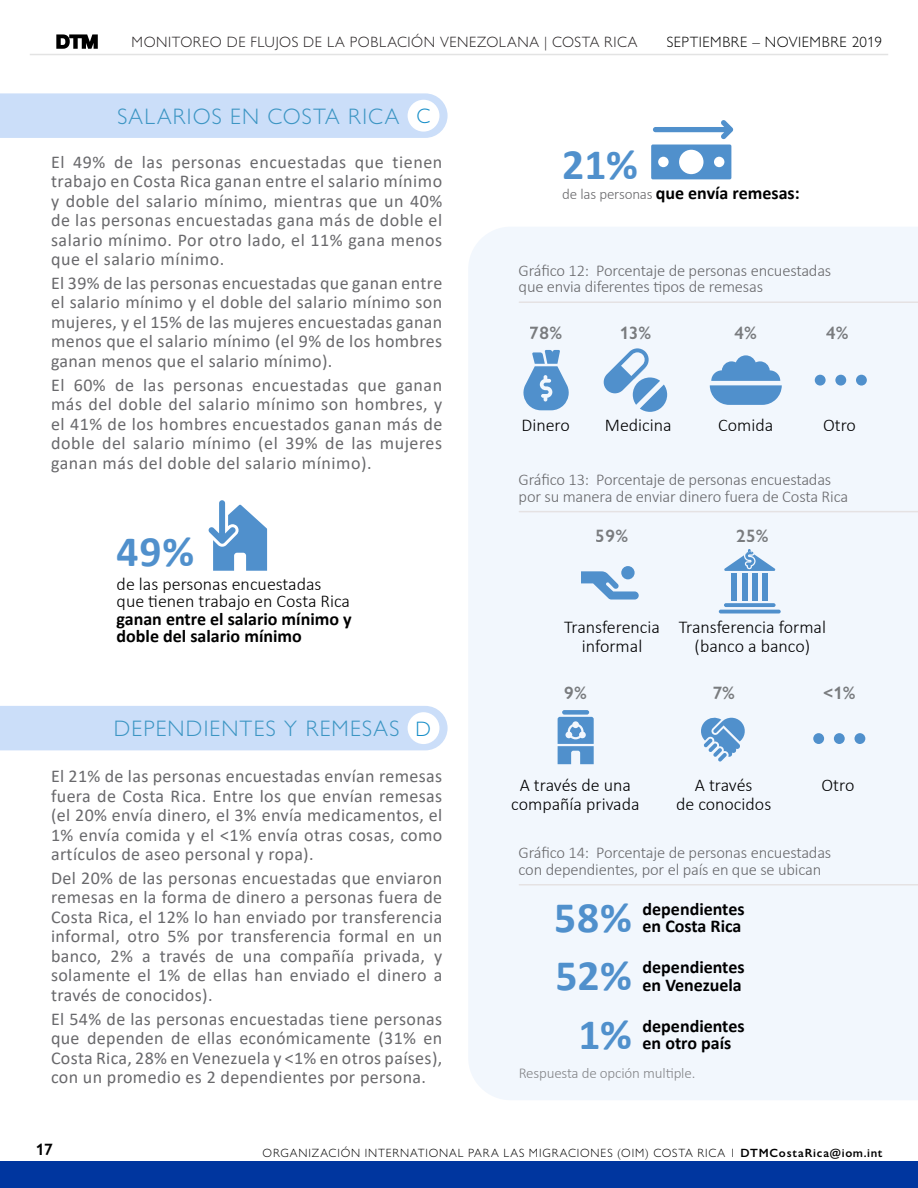
<style>
.page{position:relative;width:918px;height:1188px;background:#fff}
.page>*{position:absolute;margin:0;border:0;box-sizing:border-box;transform-origin:0 0}
.t1{font:700 43.5px "Calibri";letter-spacing:.01em;color:#5090cc}
.t2{font:300 22.5px "Gill Sans Nova";letter-spacing:.055em;color:#3c95c3}
.t3{font:18px/19.5px "Calibri";letter-spacing:.02em;color:#69696c;text-align:justify}
.t4{font:300 18px/19.2px "Calibri";color:#000001;text-align:center}
.t5{font:700 18px/17.4px "Calibri";color:#000001}
.t6{font:600 18px "Gill Sans Nova";color:#000}
.t7{font:300 16.5px/16.5px "Calibri";letter-spacing:-.01em;color:#69696c}
.t8{font:600 16.5px "Gill Sans Nova";color:#000}
.t9{font:300 15px "Gill Sans Nova";letter-spacing:.035em;color:#231f20}
.t10{font:300 15px "Calibri";letter-spacing:-.01em;color:#69696c}
.t11{font:300 15px "Gill Sans Nova";letter-spacing:.04em;color:#000}
.t12{font:300 12px "Gill Sans Nova";letter-spacing:.07em;color:#000001}
.s1{font-size:21px;color:#168ec8}
.s2{font-weight:300;font-size:15px;color:#69696c}
.s3{font-weight:600}
</style>
<div class="page">
<div style="left:468px;top:227px;width:450px;height:873px;background:#f2f7fd"></div>
<hr style="left:519px;top:884px;width:399px;height:2px;background:#e5e2e3">
<hr style="left:519px;top:511px;width:399px;height:1px;background:#e5e2e3">
<hr style="left:519px;top:301px;width:399px;height:2px;background:#e5e2e3">
<svg style="left:208px;top:500px;width:59px;height:71px"></svg>
<div style="left:0;top:93px;width:448px;height:45px;background:#cbdef9"></div>
<div style="left:408px;top:100px;width:31px;height:32px;background:#fff;border-radius:50%"></div>
<div style="left:0;top:706px;width:448px;height:45px;background:#cbdef9"></div>
<div style="left:408px;top:712px;width:31px;height:32px;background:#fff;border-radius:50%"></div>
<svg style="left:522px;top:350px;width:48px;height:60px"></svg>
<svg style="left:603px;top:348px;width:64px;height:64px"></svg>
<svg style="left:710px;top:355px;width:72px;height:50px"></svg>
<div style="left:856px;top:375px;width:11px;height:11px;background:#5090cc;border-radius:50%"></div>
<div style="left:835px;top:375px;width:11px;height:11px;background:#5090cc;border-radius:50%"></div>
<div style="left:815px;top:375px;width:11px;height:11px;background:#5090cc;border-radius:50%"></div>
<div style="left:855px;top:733px;width:10px;height:11px;background:#5090cc;border-radius:50%"></div>
<div style="left:834px;top:733px;width:11px;height:11px;background:#5090cc;border-radius:50%"></div>
<div style="left:813px;top:733px;width:11px;height:11px;background:#5090cc;border-radius:50%"></div>
<svg style="left:651px;top:145px;width:80px;height:34px"></svg>
<svg style="left:653px;top:120px;width:80px;height:19px"></svg>
<svg style="left:581px;top:571px;width:58px;height:29px"></svg>
<div style="left:621px;top:566px;width:14px;height:13px;background:#5090cc;border-radius:50%"></div>
<hr style="left:719px;top:610px;width:62px;height:3px;background:#5090cc;border-radius:2px">
<svg style="left:724px;top:603px;width:52px;height:4px"></svg>
<div style="left:732px;top:574px;width:5px;height:27px;background:#5090cc"></div>
<div style="left:742px;top:574px;width:5px;height:27px;background:#5090cc"></div>
<div style="left:752px;top:574px;width:6px;height:27px;background:#5090cc"></div>
<div style="left:763px;top:574px;width:5px;height:27px;background:#5090cc"></div>
<svg style="left:724px;top:549px;width:52px;height:22px"></svg>
<svg style="left:700px;top:717px;width:46px;height:45px"></svg>
<div style="left:562px;top:710px;width:27px;height:5px;background:#5090cc;border-radius:2px"></div>
<svg style="left:558px;top:717px;width:36px;height:47px"></svg>
<svg style="left:56px;top:34px;width:42px;height:15px"></svg>
<hr style="left:30px;top:54px;width:858px;height:1px;background:#e3e3e3">
<div style="left:0;top:1161px;width:918px;height:27px;background:#00369f"></div>
<p class="t9" style="left:132px;top:33px;width:507px">MONITOREO DE FLUJOS DE LA POBLACIÓN VENEZOLANA | COSTA RICA</p>
<p class="t11" style="left:667px;top:33px;width:217px">SEPTIEMBRE – NOVIEMBRE 2019</p>
<p class="t2" style="left:117px;top:102px;width:314px">SALARIOS EN COSTA RICA <span class="s1">C</span></p>
<p class="t3" style="left:51px;top:152px;width:393px">El 49% de las personas encuestadas que tienen trabajo en Costa Rica ganan entre el salario mínimo y doble del salario mínimo, mientras que un 40% de las personas encuestadas gana más de doble el salario mínimo. Por otro lado, el 11% gana menos que el salario mínimo.</p>
<p class="t3" style="left:51px;top:273px;width:393px">El 39% de las personas encuestadas que ganan entre el salario mínimo y el doble del salario mínimo son mujeres, y el 15% de las mujeres encuestadas ganan menos que el salario mínimo (el 9% de los hombres ganan menos que el salario mínimo).</p>
<p class="t3" style="left:51px;top:375px;width:393px">El 60% de las personas encuestadas que ganan más del doble del salario mínimo son hombres, y el 41% de los hombres encuestados ganan más de doble del salario mínimo (el 39% de las mujeres ganan más del doble del salario mínimo).</p>
<h1 class="t1" style="left:117px;top:521px;width:79px">49%</h1>
<p class="t4" style="left:117px;top:575px;width:235px;line-height:17.4px;text-align:left">de las personas encuestadas que tienen trabajo en Costa Rica</p>
<p class="t5" style="left:117px;top:610px;width:237px">ganan entre el salario mínimo y doble del salario mínimo</p>
<p class="t2" style="left:114px;top:715px;width:319px">DEPENDIENTES Y REMESAS <span class="s1">D</span></p>
<p class="t3" style="left:51px;top:766px;width:393px">El 21% de las personas encuestadas envían remesas fuera de Costa Rica. Entre los que envían remesas (el 20% envía dinero, el 3% envía medicamentos, el 1% envía comida y el &lt;1% envía otras cosas, como artículos de aseo personal y ropa).</p>
<p class="t3" style="left:51px;top:868px;width:393px">Del 20% de las personas encuestadas que enviaron remesas en la forma de dinero a personas fuera de Costa Rica, el 12% lo han enviado por transferencia informal, otro 5% por transferencia formal en un banco, 2% a través de una compañía privada, y solamente el 1% de ellas han enviado el dinero a través de conocidos).</p>
<p class="t3" style="left:51px;top:1009px;width:393px">El 54% de las personas encuestadas tiene personas que dependen de ellas económicamente (31% en Costa Rica, 28% en Venezuela y &lt;1% en otros países), con un promedio es 2 dependientes por persona.</p>
<h1 class="t1" style="left:562px;top:134px;width:77px">21%</h1>
<p class="t5" style="left:562px;top:184px;width:239px"><span class="s2">de las personas</span> que envía remesas:</p>
<p class="t7" style="left:519px;top:262px;width:314px">Gráfico 12: Porcentaje de personas encuestadas que envia diferentes tipos de remesas</p>
<p class="t6" style="left:530px;top:322px;width:34px">78%</p>
<p class="t4" style="left:521px;top:415px;width:50px">Dinero</p>
<p class="t6" style="left:620px;top:322px;width:33px">13%</p>
<p class="t4" style="left:605px;top:415px;width:68px">Medicina</p>
<p class="t6" style="left:735px;top:322px;width:24px">4%</p>
<p class="t4" style="left:718px;top:415px;width:57px">Comida</p>
<p class="t6" style="left:826px;top:322px;width:24px">4%</p>
<p class="t4" style="left:823px;top:415px;width:34px">Otro</p>
<p class="t7" style="left:519px;top:471px;width:331px">Gráfico 13: Porcentaje de personas encuestadas por su manera de enviar dinero fuera de Costa Rica</p>
<p class="t6" style="left:596px;top:524px;width:34px">59%</p>
<p class="t6" style="left:736px;top:524px;width:34px">25%</p>
<p class="t4" style="left:564px;top:617px;width:97px">Transferencia informal</p>
<p class="t6" style="left:564px;top:682px;width:24px">9%</p>
<p class="t4" style="left:679px;top:617px;width:149px">Transferencia formal (banco a banco)</p>
<p class="t6" style="left:712px;top:682px;width:24px">7%</p>
<p class="t6" style="left:823px;top:682px;width:34px">&lt;1%</p>
<p class="t4" style="left:511px;top:775px;width:130px">A través de una compañía privada</p>
<p class="t4" style="left:676px;top:775px;width:97px">A través<br>de conocidos</p>
<p class="t4" style="left:822px;top:775px;width:34px">Otro</p>
<p class="t7" style="left:519px;top:844px;width:314px">Gráfico 14: Porcentaje de personas encuestadas con dependientes, por el país en que se ubican</p>
<h1 class="t1" style="left:554px;top:886px;width:79px">58%</h1>
<p class="t5" style="left:643px;top:900px;width:103px">dependientes en Costa Rica</p>
<h1 class="t1" style="left:555px;top:945px;width:78px">52%</h1>
<p class="t5" style="left:643px;top:958px;width:103px">dependientes en Venezuela</p>
<h1 class="t1" style="left:579px;top:1004px;width:55px">1%</h1>
<p class="t5" style="left:643px;top:1017px;width:103px">dependientes en otro país</p>
<p class="t10" style="left:519px;top:1064px;width:178px">Respuesta de opción multiple.</p>
<p class="t8" style="left:36px;top:1139px;width:19px">17</p>
<p class="t12" style="left:263px;top:1146px;width:621px">ORGANIZACIÓN INTERNATIONAL PARA LAS MIGRACIONES (OIM) COSTA RICA 1 <span class="s3">DTMCostaRica@iom.int</span></p>
</div>
